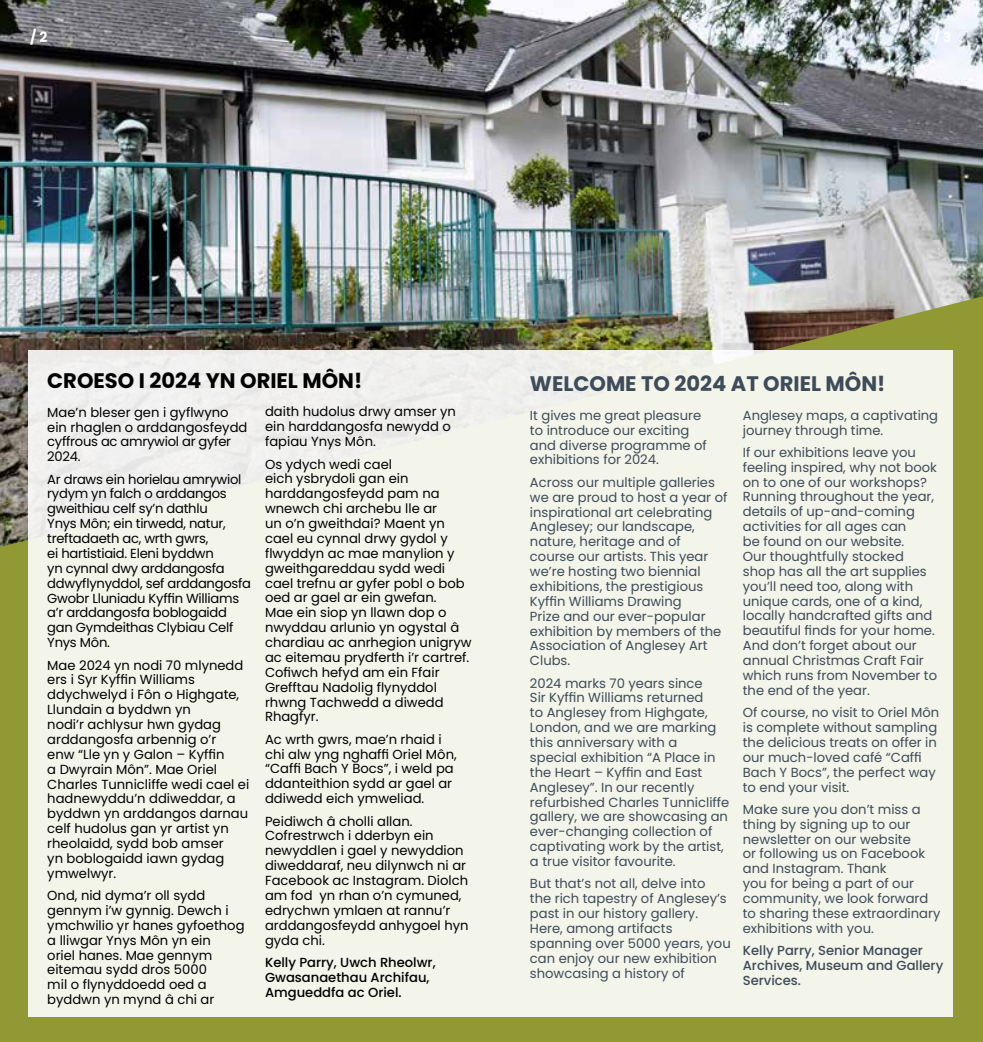
<style>
.page{position:relative;width:983px;height:1042px;background:#fff}
.page>*{position:absolute;margin:0;border:0;box-sizing:border-box;transform-origin:0 0}
.t1{font:700 21px "Poppins";color:#3e4b58}
.t2{font:700 21px "Poppins";color:#000}
.t3{font:700 14px "Poppins";color:#fff}
.t4{font:13.12px/14.9px "Poppins";color:#3e4b58}
.t5{font:13.12px/14.9px "Poppins";color:#000}
.t6{font:13.12px/14.9px "Poppins";letter-spacing:-.02em;color:#000}
.t7{font:500 13.12px/14.9px "Poppins";color:#000}
.t8{font:500 13.12px/14.9px "Poppins";color:#3e4b58}
</style>
<div class="page">
<img style="left:0;top:0;width:982px;height:296px">
<img style="left:0;top:296px;width:982px;height:746px">
<div style="left:28px;top:351px;width:924px;height:666px;background:#f3f4ea"></div>
<p class="t3" style="left:30px;top:29px;width:19px">/ 2</p>
<p class="t3" style="left:933px;top:29px;width:19px">/ 3</p>
<h1 class="t2" style="left:47px;top:368px;width:316px">CROESO I 2024 YN ORIEL MÔN!</h1>
<p class="t5" style="left:47px;top:405px;width:201px">Mae’n bleser gen i gyflwyno ein rhaglen o arddangosfeydd cyffrous ac amrywiol ar gyfer<br>2024.</p>
<p class="t6" style="left:47px;top:471px;width:205px">Ar draws ein horielau amrywiol rydym yn falch o arddangos gweithiau celf sy’n dathlu<br>Ynys Môn; ein tirwedd, natur, treftadaeth ac, wrth gwrs,<br>ei hartistiaid. Eleni byddwn<br>yn cynnal dwy arddangosfa ddwyflynyddol, sef arddangosfa<br>Gwobr Lluniadu Kyffin Williams a’r arddangosfa boblogaidd gan Gymdeithas Clybiau Celf<br>Ynys Môn.</p>
<p class="t5" style="left:47px;top:657px;width:203px">Mae 2024 yn nodi 70 mlynedd ers i Syr Kyffin Williams ddychwelyd i Fôn o Highgate,<br>Llundain a byddwn yn<br>nodi’r achlysur hwn gydag arddangosfa arbennig o’r<br>enw “Lle yn y Galon – Kyffin<br>a Dwyrain Môn”. Mae Oriel<br>Charles Tunnicliffe wedi cael ei hadnewyddu’n ddiweddar, a byddwn yn arddangos darnau celf hudolus gan yr artist yn rheolaidd, sydd bob amser<br>yn boblogaidd iawn gydag ymwelwyr.</p>
<p class="t5" style="left:47px;top:888px;width:199px">Ond, nid dyma’r oll sydd gennym i’w gynnig. Dewch i ymchwilio yr hanes gyfoethog a lliwgar Ynys Môn yn ein<br>oriel hanes. Mae gennym eitemau sydd dros 5000<br>mil o flynyddoedd oed a byddwn yn mynd â chi ar</p>
<p class="t5" style="left:265px;top:404px;width:192px">daith hudolus drwy amser yn ein harddangosfa newydd o fapiau Ynys Môn.</p>
<p class="t5" style="left:265px;top:456px;width:208px">Os ydych wedi cael<br>eich ysbrydoli gan ein harddangosfeydd pam na wnewch chi archebu lle ar<br>un o’n gweithdai? Maent yn cael eu cynnal drwy gydol y flwyddyn ac mae manylion y gweithgareddau sydd wedi cael trefnu ar gyfer pobl o bob oed ar gael ar ein gwefan.<br>Mae ein siop yn llawn dop o nwyddau arlunio yn ogystal â chardiau ac anrhegion unigryw ac eitemau prydferth i’r cartref.<br>Cofiwch hefyd am ein Ffair<br>Grefftau Nadolig flynyddol rhwng Tachwedd a diwedd<br>Rhagfyr.</p>
<p class="t5" style="left:265px;top:732px;width:193px">Ac wrth gwrs, mae’n rhaid i chi alw yng nghaffi Oriel Môn, “Caffi Bach Y Bocs”, i weld pa ddanteithion sydd ar gael ar ddiwedd eich ymweliad.</p>
<p class="t5" style="left:265px;top:813px;width:205px">Peidiwch â cholli allan.<br>Cofrestrwch i dderbyn ein newyddlen i gael y newyddion diweddaraf, neu dilynwch ni ar<br>Facebook ac Instagram. Diolch am fod yn rhan o’n cymuned, edrychwn ymlaen at rannu’r arddangosfeydd anhygoel hyn gyda chi.</p>
<p class="t7" style="left:265px;top:955px;width:172px">Kelly Parry, Uwch Rheolwr,<br>Gwasanaethau Archifau,<br>Amgueddfa ac Oriel.</p>
<h1 class="t1" style="left:530px;top:371px;width:357px">WELCOME TO 2024 AT ORIEL MÔN!</h1>
<p class="t4" style="left:530px;top:408px;width:178px">It gives me great pleasure to introduce our exciting and diverse programme of exhibitions for 2024.</p>
<p class="t4" style="left:530px;top:475px;width:199px">Across our multiple galleries we are proud to host a year of inspirational art celebrating<br>Anglesey; our landscape, nature, heritage and of course our artists. This year we’re hosting two biennial exhibitions, the prestigious<br>Kyffin Williams Drawing<br>Prize and our ever-popular exhibition by members of the<br>Association of Anglesey Art<br>Clubs.</p>
<p class="t4" style="left:530px;top:675px;width:201px">2024 marks 70 years since<br>Sir Kyffin Williams returned<br>to Anglesey from Highgate,<br>London, and we are marking this anniversary with a<br>special exhibition “A Place in the Heart – Kyffin and East<br>Anglesey”. In our recently refurbished Charles Tunnicliffe gallery, we are showcasing an ever-changing collection of captivating work by the artist, a true visitor favourite.</p>
<p class="t4" style="left:530px;top:876px;width:202px">But that’s not all, delve into<br>the rich tapestry of Anglesey’s past in our history gallery.<br>Here, among artifacts spanning over 5000 years, you can enjoy our new exhibition showcasing a history of</p>
<p class="t4" style="left:742px;top:408px;width:197px">Anglesey maps, a captivating journey through time.</p>
<p class="t4" style="left:742px;top:445px;width:196px">If our exhibitions leave you feeling inspired, why not book on to one of our workshops?<br>Running throughout the year, details of up-and-coming activities for all ages can<br>be found on our website.<br>Our thoughtfully stocked shop has all the art supplies you’ll need too, along with unique cards, one of a kind, locally handcrafted gifts and beautiful finds for your home.<br>And don’t forget about our annual Christmas Craft Fair which runs from November to the end of the year.</p>
<p class="t4" style="left:742px;top:705px;width:198px">Of course, no visit to Oriel Môn is complete without sampling the delicious treats on offer in our much-loved café “Caffi<br>Bach Y Bocs”, the perfect way to end your visit.</p>
<p class="t4" style="left:742px;top:802px;width:199px">Make sure you don’t miss a thing by signing up to our newsletter on our website<br>or following us on Facebook and Instagram. Thank<br>you for being a part of our community, we look forward to sharing these extraordinary exhibitions with you.</p>
<p class="t8" style="left:742px;top:943px;width:202px">Kelly Parry, Senior Manager<br>Archives, Museum and Gallery<br>Services.</p>
</div>
